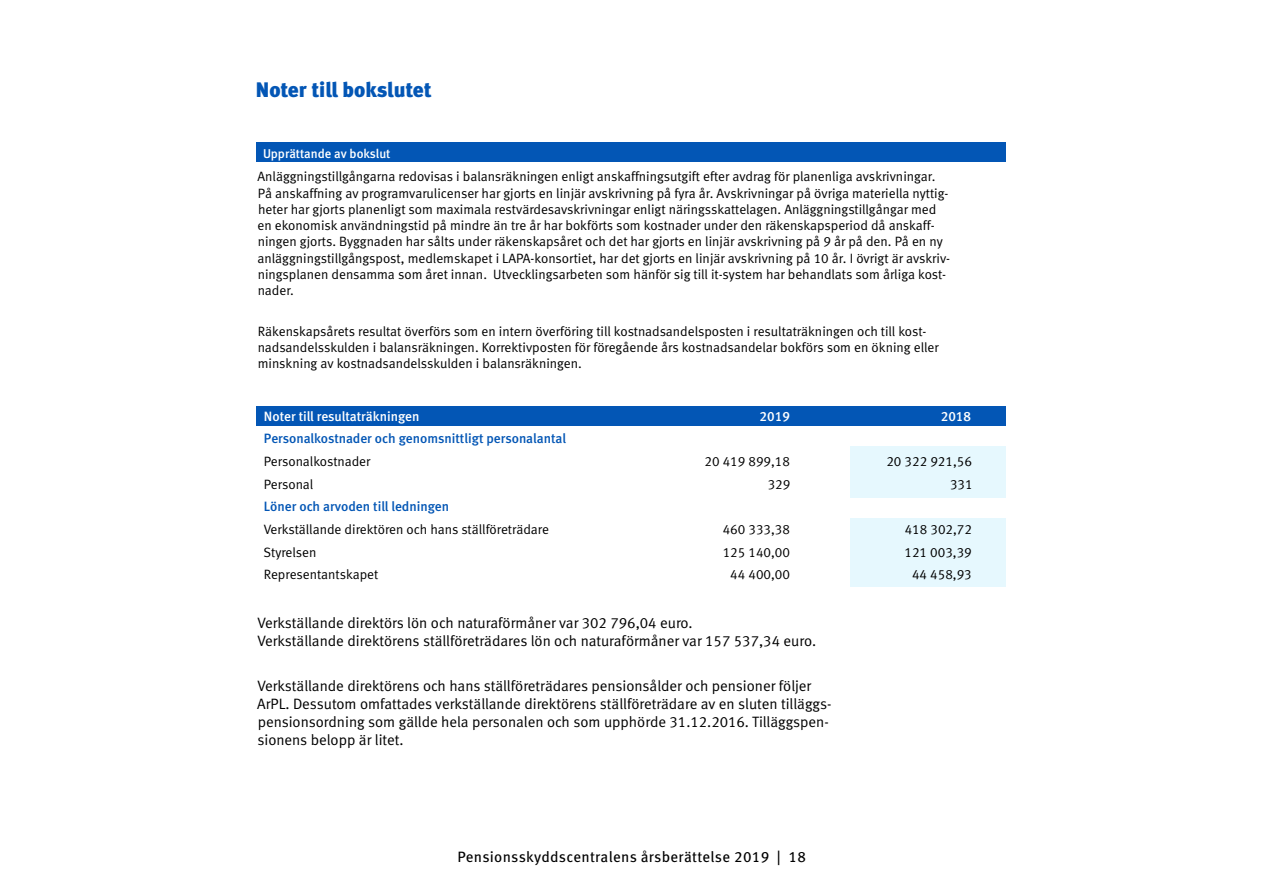
<style>
.page{position:relative;width:1263px;height:893px;background:#fff}
.page>*{position:absolute;margin:0;border:0;box-sizing:border-box;transform-origin:0 0}
.t1{font:21px "Meta Black LF";color:#0356b5}
.t2{font:15px/18px "Meta Normal LF";color:#000}
.t3{font:15px "Meta Pro";letter-spacing:.02em;color:#000}
.t4{font:13.5px/16.2px "Meta Normal LF";color:#000}
.t5{font:13.5px "Meta Medium LF";color:#0356b5}
.t6{font:13.5px "Meta Medium LF";color:#fff}
.t7{font:12.75px "Meta Medium LF";color:#fff}
</style>
<div class="page">
<div style="left:256px;top:406px;width:750px;height:19px;background:#0356b5"></div>
<div style="left:256px;top:142px;width:750px;height:20px;background:#0356b5"></div>
<div style="left:850px;top:446px;width:156px;height:51px;background:#e6f8fe"></div>
<div style="left:850px;top:519px;width:156px;height:68px;background:#e6f8fe"></div>
<h1 class="t1" style="left:256px;top:77px;width:177px">Noter till bokslutet</h1>
<p class="t7" style="left:263px;top:146px;width:129px">Upprättande av bokslut</p>
<p class="t4" style="left:257px;top:169px;width:694px">Anläggningstillgångarna redovisas i balansräkningen enligt anskaffningsutgift efter avdrag för planenliga avskrivningar.<br>På anskaffning av programvarulicenser har gjorts en linjär avskrivning på fyra år. Avskrivningar på övriga materiella nyttig&shy;heter har gjorts planenligt som maximala restvärdesavskrivningar enligt näringsskattelagen. Anläggningstillgångar med en ekonomisk användningstid på mindre än tre år har bokförts som kostnader under den räkenskapsperiod då anskaff&shy;ningen gjorts. Byggnaden har sålts under räkenskapsåret och det har gjorts en linjär avskrivning på 9 år på den. På en ny anläggningstillgångspost, medlemskapet i LAPA-konsortiet, har det gjorts en linjär avskrivning på 10 år. I övrigt är avskriv&shy;ningsplanen densamma som året innan. Utvecklingsarbeten som hänför sig till it-system har behandlats som årliga kost&shy;nader.</p>
<p class="t4" style="left:258px;top:323px;width:682px">Räkenskapsårets resultat överförs som en intern överföring till kostnadsandelsposten i resultaträkningen och till kost&shy;nadsandelsskulden i balansräkningen. Korrektivposten för föregående års kostnadsandelar bokförs som en ökning eller minskning av kostnadsandelsskulden i balansräkningen.</p>
<p class="t6" style="left:264px;top:408px;width:157px">Noter till resultaträkningen</p>
<p class="t6" style="left:760px;top:408px;width:32px">2019</p>
<p class="t6" style="left:941px;top:408px;width:32px">2018</p>
<p class="t5" style="left:264px;top:431px;width:303px">Personalkostnader och genomsnittligt personalantal</p>
<p class="t4" style="left:264px;top:453px;width:108px">Personalkostnader</p>
<p class="t4" style="left:704px;top:453px;width:87px">20 419 899,18</p>
<p class="t4" style="left:886px;top:453px;width:87px">20 322 921,56</p>
<p class="t4" style="left:264px;top:476px;width:51px">Personal</p>
<p class="t4" style="left:768px;top:476px;width:24px">329</p>
<p class="t4" style="left:950px;top:476px;width:24px">331</p>
<p class="t5" style="left:264px;top:499px;width:187px">Löner och arvoden till ledningen</p>
<p class="t4" style="left:264px;top:521px;width:287px">Verkställande direktören och hans ställföreträdare</p>
<p class="t4" style="left:723px;top:521px;width:69px">460 333,38</p>
<p class="t4" style="left:905px;top:521px;width:69px">418 302,72</p>
<p class="t4" style="left:264px;top:544px;width:54px">Styrelsen</p>
<p class="t4" style="left:723px;top:544px;width:69px">125 140,00</p>
<p class="t4" style="left:904px;top:544px;width:69px">121 003,39</p>
<p class="t4" style="left:264px;top:566px;width:116px">Representantskapet</p>
<p class="t4" style="left:730px;top:566px;width:61px">44 400,00</p>
<p class="t4" style="left:912px;top:566px;width:61px">44 458,93</p>
<p class="t2" style="left:257px;top:614px;width:560px">Verkställande direktörs lön och naturaförmåner var 302 796,04 euro.<br>Verkställande direktörens ställföreträdares lön och naturaförmåner var 157 537,34 euro.</p>
<p class="t2" style="left:257px;top:677px;width:576px">Verkställande direktörens och hans ställföreträdares pensionsålder och pensioner följer ArPL. Dessutom omfattades verkställande direktörens ställföreträdare av en sluten tilläggs&shy;pensionsordning som gällde hela personalen och som upphörde 31.12.2016. Tilläggspen&shy;sionens belopp är litet.</p>
<p class="t3" style="left:457px;top:845px;width:350px">Pensionsskyddscentralens årsberättelse 2019 | 18</p>
</div>
